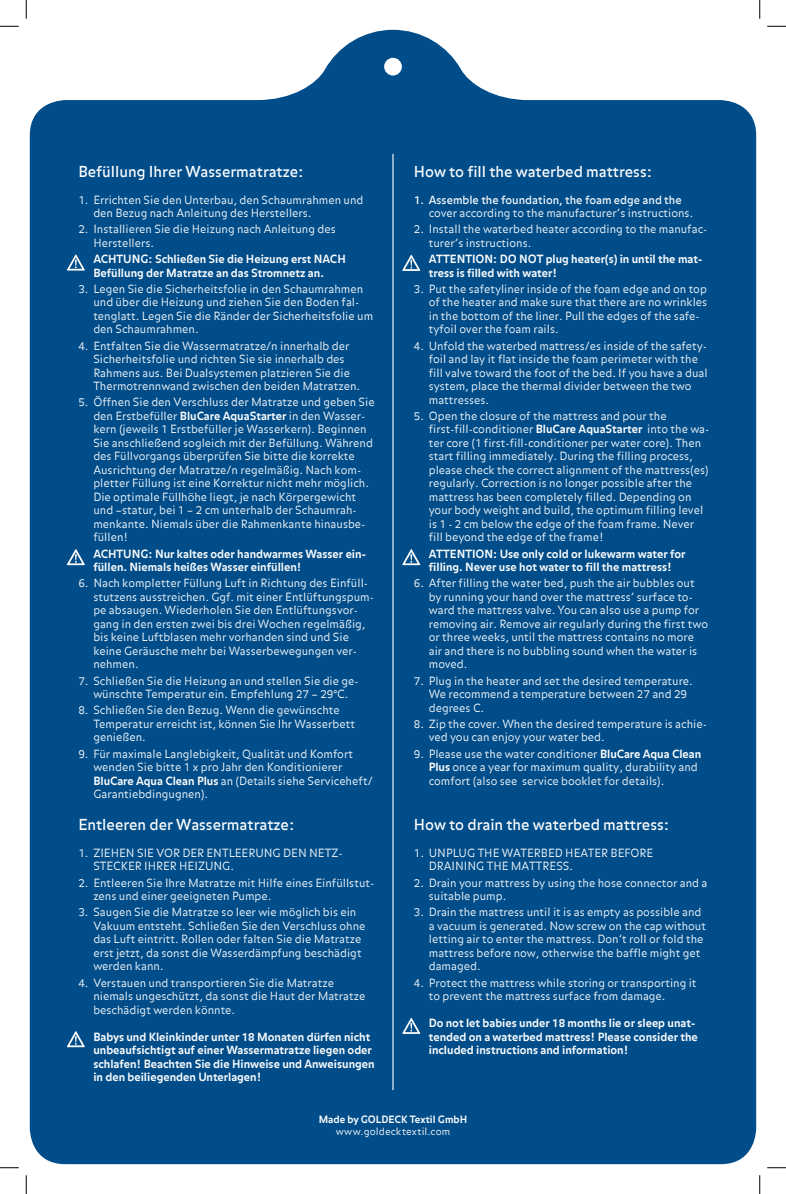
<style>
.page{position:relative;width:786px;height:1194px;background:#fff}
.page>*{position:absolute;margin:0;border:0;box-sizing:border-box;transform-origin:0 0}
.t1{font:15px "Balance";color:#fff}
.t2{font:300 11.25px/13.5px "Balance";color:#fff}
.t3{font:700 11.25px/13.5px "Balance";color:#fff}
.t4{font:11.25px "Balance";color:#fff}
.t5{font:700 10px "Balance";color:#fff}
.t6{font:300 10px "Balance";letter-spacing:.015em;color:#fff}
.s1{font-weight:700}
</style>
<div class="page">
<div style="left:30px;top:30px;width:726px;height:1134px;background:#014d8a"></div>
<hr style="left:392px;top:154px;width:2px;height:936px;background:#fff">
<svg style="left:67px;top:254px;width:18px;height:16px"></svg>
<svg style="left:402px;top:255px;width:18px;height:16px"></svg>
<svg style="left:402px;top:549px;width:18px;height:16px"></svg>
<svg style="left:402px;top:1017px;width:18px;height:16px"></svg>
<svg style="left:67px;top:549px;width:18px;height:16px"></svg>
<svg style="left:67px;top:1031px;width:18px;height:16px"></svg>
<svg style="left:0;top:25px;width:19px;height:2px"></svg>
<svg style="left:767px;top:25px;width:19px;height:2px"></svg>
<svg style="left:0;top:1167px;width:19px;height:1px"></svg>
<svg style="left:767px;top:1167px;width:19px;height:1px"></svg>
<svg style="left:25px;top:0;width:2px;height:19px"></svg>
<svg style="left:25px;top:1175px;width:2px;height:18px"></svg>
<svg style="left:759px;top:0;width:2px;height:19px"></svg>
<svg style="left:759px;top:1175px;width:2px;height:18px"></svg>
<h1 class="t1" style="left:78px;top:162px;width:227px">Befüllung Ihrer Wassermatratze:</h1>
<p class="t2" style="left:93px;top:193px;width:272px;text-indent:-15px">1. Errichten Sie den Unterbau, den Schaumrahmen und den Bezug nach Anleitung des Herstellers.</p>
<p class="t2" style="left:93px;top:223px;width:244px;text-indent:-15px">2. Installieren Sie die Heizung nach Anleitung des<br>Herstellers.</p>
<p class="t3" style="left:93px;top:253px;width:254px">ACHTUNG: Schließen Sie die Heizung erst NACH<br>Befüllung der Matratze an das Stromnetz an.</p>
<p class="t2" style="left:93px;top:283px;width:281px;text-indent:-15px">3. Legen Sie die Sicherheitsfolie in den Schaumrahmen und über die Heizung und ziehen Sie den Boden fal&shy;tenglatt. Legen Sie die Ränder der Sicherheitsfolie um den Schaumrahmen.</p>
<p class="t2" style="left:93px;top:339px;width:268px;text-indent:-15px">4. Entfalten Sie die Wassermatratze/n innerhalb der Sicherheitsfolie und richten Sie sie innerhalb des Rahmens aus. Bei Dualsystemen platzieren Sie die Thermotrennwand zwischen den beiden Matratzen.</p>
<p class="t2" style="left:93px;top:396px;width:283px;text-indent:-15px">5. Öffnen Sie den Verschluss der Matratze und geben Sie den Erstbefüller <span class="s1">BluCare AquaStarter</span> in den Wasser&shy;kern (jeweils 1 Erstbefüller je Wasserkern). Beginnen Sie anschließend sogleich mit der Befüllung. Während des Füllvorgangs überprüfen Sie bitte die korrekte Ausrichtung der Matratze/n regelmäßig. Nach kom&shy;pletter Füllung ist eine Korrektur nicht mehr möglich.<br>Die optimale Füllhöhe liegt, je nach Körpergewicht und –statur, bei 1 – 2 cm unterhalb der Schaumrah&shy;menkante. Niemals über die Rahmenkante hinausbe&shy;füllen!</p>
<p class="t3" style="left:93px;top:547px;width:274px">ACHTUNG: Nur kaltes oder handwarmes Wasser ein&shy;füllen. Niemals heißes Wasser einfüllen!</p>
<p class="t2" style="left:93px;top:577px;width:282px;text-indent:-15px">6. Nach kompletter Füllung Luft in Richtung des Einfüll&shy;stutzens ausstreichen. Ggf. mit einer Entlüftungspum&shy;pe absaugen. Wiederholen Sie den Entlüftungsvor&shy;gang in den ersten zwei bis drei Wochen regelmäßig, bis keine Luftblasen mehr vorhanden sind und Sie keine Geräusche mehr bei Wasserbewegungen ver&shy;nehmen.</p>
<p class="t2" style="left:78px;top:674px;width:282px;text-align:center">7. Schließen Sie die Heizung an und stellen Sie die ge&shy;wünschte Temperatur ein. Empfehlung 27 – 29°C.</p>
<p class="t2" style="left:93px;top:704px;width:263px;text-indent:-15px">8. Schließen Sie den Bezug. Wenn die gewünschte<br>Temperatur erreicht ist, können Sie Ihr Wasserbett genießen.</p>
<p class="t2" style="left:93px;top:747px;width:281px;text-indent:-15px">9. Für maximale Langlebigkeit, Qualität und Komfort wenden Sie bitte 1 x pro Jahr den Konditionierer <span class="s1">BluCare Aqua Clean Plus</span> an (Details siehe Serviceheft/ Garantiebdingugnen).</p>
<h1 class="t1" style="left:78px;top:815px;width:218px">Entleeren der Wassermatratze:</h1>
<p class="t2" style="left:93px;top:846px;width:251px;text-indent:-15px">1. ZIEHEN SIE VOR DER ENTLEERUNG DEN NETZ-<br>STECKER IHRER HEIZUNG.</p>
<p class="t2" style="left:93px;top:876px;width:282px;text-indent:-15px">2. Entleeren Sie Ihre Matratze mit Hilfe eines Einfüllstut&shy;zens und einer geeigneten Pumpe.</p>
<p class="t2" style="left:93px;top:906px;width:274px;text-indent:-15px">3. Saugen Sie die Matratze so leer wie möglich bis ein Vakuum entsteht. Schließen Sie den Verschluss ohne das Luft eintritt. Rollen oder falten Sie die Matratze erst jetzt, da sonst die Wasserdämpfung beschädigt werden kann.</p>
<p class="t2" style="left:93px;top:976px;width:274px;text-indent:-15px">4. Verstauen und transportieren Sie die Matratze niemals ungeschützt, da sonst die Haut der Matratze beschädigt werden könnte.</p>
<p class="t3" style="left:93px;top:1030px;width:283px">Babys und Kleinkinder unter 18 Monaten dürfen nicht unbeaufsichtigt auf einer Wassermatratze liegen oder schlafen! Beachten Sie die Hinweise und Anweisungen in den beiliegenden Unterlagen!</p>
<h1 class="t1" style="left:414px;top:162px;width:240px">How to fill the waterbed mattress:</h1>
<p class="t4" style="left:414px;top:193px;width:269px">1. Assemble the foundation, the foam edge and the</p>
<p class="t2" style="left:429px;top:207px;width:266px">cover according to the manufacturer’s instructions.</p>
<p class="t2" style="left:429px;top:223px;width:280px;text-indent:-15px">2. Install the waterbed heater according to the manufac&shy;turer’s instructions.</p>
<p class="t3" style="left:429px;top:253px;width:275px">ATTENTION: DO NOT plug heater(s) in until the mat&shy;tress is filled with water!</p>
<p class="t2" style="left:429px;top:283px;width:280px;text-indent:-15px">3. Put the safetyliner inside of the foam edge and on top of the heater and make sure that there are no wrinkles in the bottom of the liner. Pull the edges of the safe&shy;tyfoil over the foam rails.</p>
<p class="t2" style="left:429px;top:339px;width:280px;text-indent:-15px">4. Unfold the waterbed mattress/es inside of the safety&shy;foil and lay it flat inside the foam perimeter with the fill valve toward the foot of the bed. If you have a dual system, place the thermal divider between the two mattresses.</p>
<p class="t2" style="left:429px;top:410px;width:282px;text-indent:-15px">5. Open the closure of the mattress and pour the first-fill-conditioner <span class="s1">BluCare AquaStarter</span> into the wa&shy;ter core (1 first-fill-conditioner per water core). Then start filling immediately. During the filling process, please check the correct alignment of the mattress(es) regularly. Correction is no longer possible after the mattress has been completely filled. Depending on your body weight and build, the optimum filling level is 1 - 2 cm below the edge of the foam frame. Never fill beyond the edge of the frame!</p>
<p class="t3" style="left:429px;top:547px;width:258px">ATTENTION: Use only cold or lukewarm water for filling. Never use hot water to fill the mattress!</p>
<p class="t2" style="left:429px;top:577px;width:281px;text-indent:-15px">6. After filling the water bed, push the air bubbles out by running your hand over the mattress’ surface to&shy;ward the mattress valve. You can also use a pump for removing air. Remove air regularly during the first two or three weeks, until the mattress contains no more air and there is no bubbling sound when the water is moved.</p>
<p class="t2" style="left:429px;top:674px;width:266px;text-indent:-15px">7. Plug in the heater and set the desired temperature.<br>We recommend a temperature between 27 and 29 degrees C.</p>
<p class="t2" style="left:429px;top:718px;width:280px;text-indent:-15px">8. Zip the cover. When the desired temperature is achie&shy;ved you can enjoy your water bed.</p>
<p class="t2" style="left:429px;top:747px;width:274px;text-indent:-15px">9. Please use the water conditioner <span class="s1">BluCare Aqua Clean<br>Plus</span> once a year for maximum quality, durability and comfort (also see service booklet for details).</p>
<h1 class="t1" style="left:414px;top:815px;width:257px">How to drain the waterbed mattress:</h1>
<p class="t2" style="left:429px;top:846px;width:226px;text-indent:-15px">1. UNPLUG THE WATERBED HEATER BEFORE<br>DRAINING THE MATTRESS.</p>
<p class="t2" style="left:429px;top:876px;width:280px;text-indent:-15px">2. Drain your mattress by using the hose connector and a suitable pump.</p>
<p class="t2" style="left:429px;top:906px;width:279px;text-indent:-15px">3. Drain the mattress until it is as empty as possible and a vacuum is generated. Now screw on the cap without letting air to enter the mattress. Don’t roll or fold the mattress before now, otherwise the baffle might get damaged.</p>
<p class="t2" style="left:429px;top:976px;width:269px;text-indent:-15px">4. Protect the mattress while storing or transporting it to prevent the mattress surface from damage.</p>
<p class="t3" style="left:429px;top:1017px;width:271px">Do not let babies under 18 months lie or sleep unat&shy;tended on a waterbed mattress! Please consider the included instructions and information!</p>
<p class="t5" style="left:319px;top:1113px;width:150px">Made by GOLDECK Textil GmbH</p>
<p class="t6" style="left:336px;top:1125px;width:116px">www.goldecktextil.com</p>
</div>
